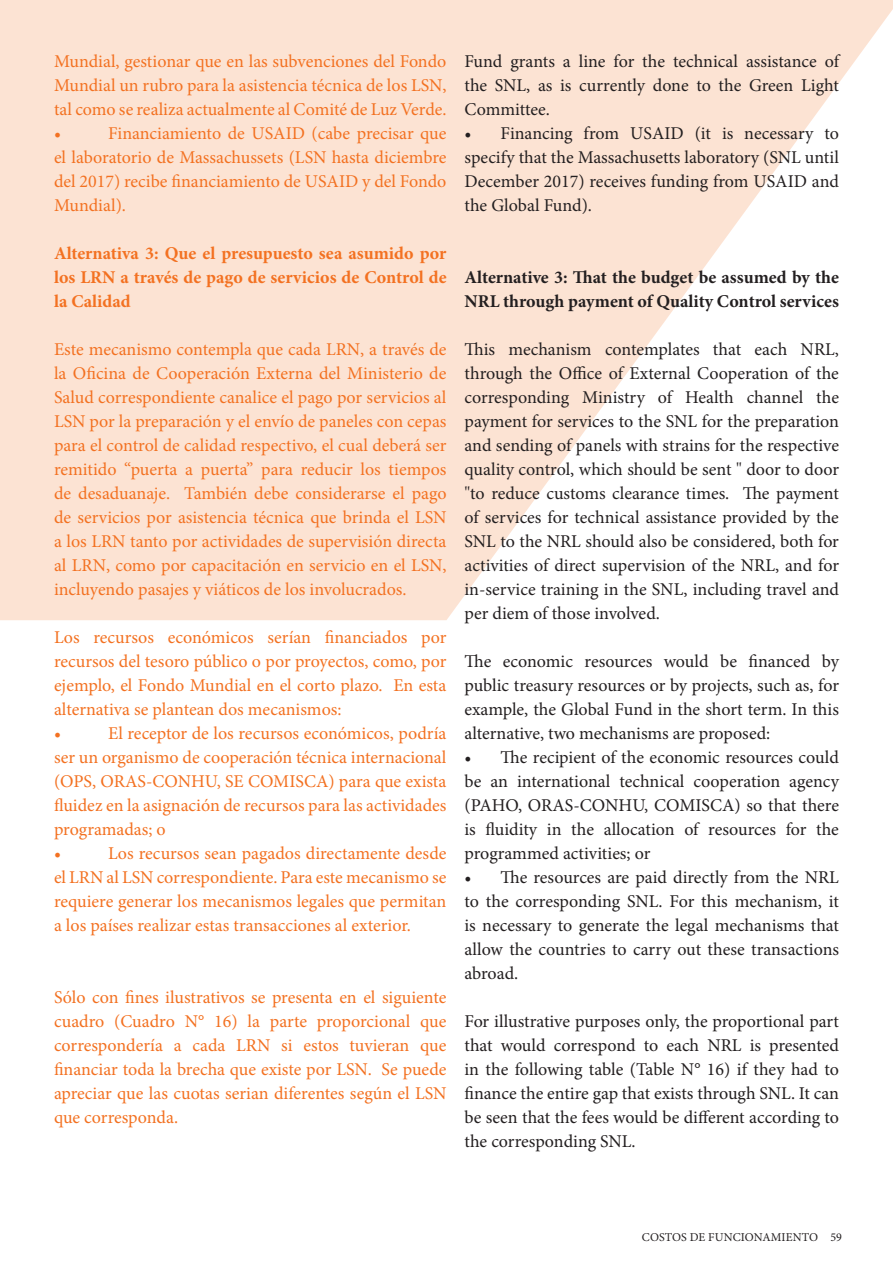
<style>
.page{position:relative;width:893px;height:1263px;background:#fff}
.page>*{position:absolute;margin:0;border:0;box-sizing:border-box;transform-origin:0 0}
.t1{font:18px/24px "Minion Pro";color:#f37121;text-align:justify}
.t2{font:18px/24px "Minion Pro";color:#231f20;text-align:justify}
.t3{font:700 18px/24px "Minion Pro";color:#f37121;text-align:justify}
.t4{font:700 18px/24px "Minion Pro";color:#231f20}
.t5{font:12px "Minion Pro";letter-spacing:.01em;color:#231f20}
</style>
<div class="page">
<svg style="left:0;top:0;width:893px;height:620px;fill:#fce3d3"></svg>
<p class="t1" style="left:54px;top:49px;width:394px">Mundial, gestionar que en las subvenciones del Fondo Mundial un rubro para la asistencia técnica de los LSN, tal como se realiza actualmente al Comité de Luz Verde.</p>
<p class="t1" style="left:54px;top:121px;width:9px">•</p>
<p class="t1" style="left:54px;top:121px;width:394px;text-indent:54px">Financiamiento de USAID (cabe precisar que el laboratorio de Massachussets (LSN hasta diciembre del 2017) recibe financiamiento de USAID y del Fondo Mundial).</p>
<p class="t3" style="left:54px;top:241px;width:394px">Alternativa 3: Que el presupuesto sea asumido por los LRN a través de pago de servicios de Control de la Calidad</p>
<p class="t1" style="left:54px;top:337px;width:394px">Este mecanismo contempla que cada LRN, a través de la Oficina de Cooperación Externa del Ministerio de Salud correspondiente canalice el pago por servicios al LSN por la preparación y el envío de paneles con cepas para el control de calidad respectivo, el cual deberá ser remitido “puerta a puerta” para reducir los tiempos de desaduanaje. También debe considerarse el pago de servicios por asistencia técnica que brinda el LSN a los LRN tanto por actividades de supervisión directa al LRN, como por capacitación en servicio en el LSN, incluyendo pasajes y viáticos de los involucrados.</p>
<p class="t1" style="left:54px;top:625px;width:394px">Los recursos económicos serían financiados por recursos del tesoro público o por proyectos, como, por ejemplo, el Fondo Mundial en el corto plazo. En esta alternativa se plantean dos mecanismos:</p>
<p class="t1" style="left:54px;top:721px;width:9px">•</p>
<p class="t1" style="left:54px;top:721px;width:394px;text-indent:54px">El receptor de los recursos económicos, podría ser un organismo de cooperación técnica internacional (OPS, ORAS-CONHU, SE COMISCA) para que exista fluidez en la asignación de recursos para las actividades programadas; o</p>
<p class="t1" style="left:54px;top:841px;width:9px">•</p>
<p class="t1" style="left:54px;top:841px;width:394px;text-indent:54px">Los recursos sean pagados directamente desde el LRN al LSN correspondiente. Para este mecanismo se requiere generar los mecanismos legales que permitan a los países realizar estas transacciones al exterior.</p>
<p class="t1" style="left:54px;top:985px;width:394px">Sólo con fines ilustrativos se presenta en el siguiente cuadro (Cuadro N° 16) la parte proporcional que correspondería a cada LRN si estos tuvieran que financiar toda la brecha que existe por LSN. Se puede apreciar que las cuotas serian diferentes según el LSN que corresponda.</p>
<p class="t2" style="left:464px;top:49px;width:376px">Fund grants a line for the technical assistance of the SNL, as is currently done to the Green Light Committee.</p>
<p class="t2" style="left:464px;top:121px;width:376px">• Financing from USAID (it is necessary to specify that the Massachusetts laboratory (SNL until December 2017) receives funding from USAID and the Global Fund).</p>
<p class="t4" style="left:464px;top:265px;width:376px">Alternative 3: That the budget be assumed by the<br>NRL through payment of Quality Control services</p>
<p class="t2" style="left:464px;top:337px;width:376px">This mechanism contemplates that each NRL, through the Office of External Cooperation of the corresponding Ministry of Health channel the payment for services to the SNL for the preparation and sending of panels with strains for the respective quality control, which should be sent " door to door "to reduce customs clearance times. The payment of services for technical assistance provided by the SNL to the NRL should also be considered, both for activities of direct supervision of the NRL, and for in-service training in the SNL, including travel and per diem of those involved.</p>
<p class="t2" style="left:464px;top:649px;width:376px">The economic resources would be financed by public treasury resources or by projects, such as, for example, the Global Fund in the short term. In this alternative, two mechanisms are proposed:</p>
<p class="t2" style="left:464px;top:745px;width:376px">• The recipient of the economic resources could be an international technical cooperation agency (PAHO, ORAS-CONHU, COMISCA) so that there is fluidity in the allocation of resources for the programmed activities; or</p>
<p class="t2" style="left:464px;top:865px;width:376px">• The resources are paid directly from the NRL to the corresponding SNL. For this mechanism, it is necessary to generate the legal mechanisms that allow the countries to carry out these transactions abroad.</p>
<p class="t2" style="left:464px;top:1009px;width:376px">For illustrative purposes only, the proportional part that would correspond to each NRL is presented in the following table (Table N° 16) if they had to finance the entire gap that exists through SNL. It can be seen that the fees would be different according to the corresponding SNL.</p>
<p class="t5" style="left:642px;top:1229px;width:202px">COSTOS DE FUNCIONAMIENTO 59</p>
</div>
